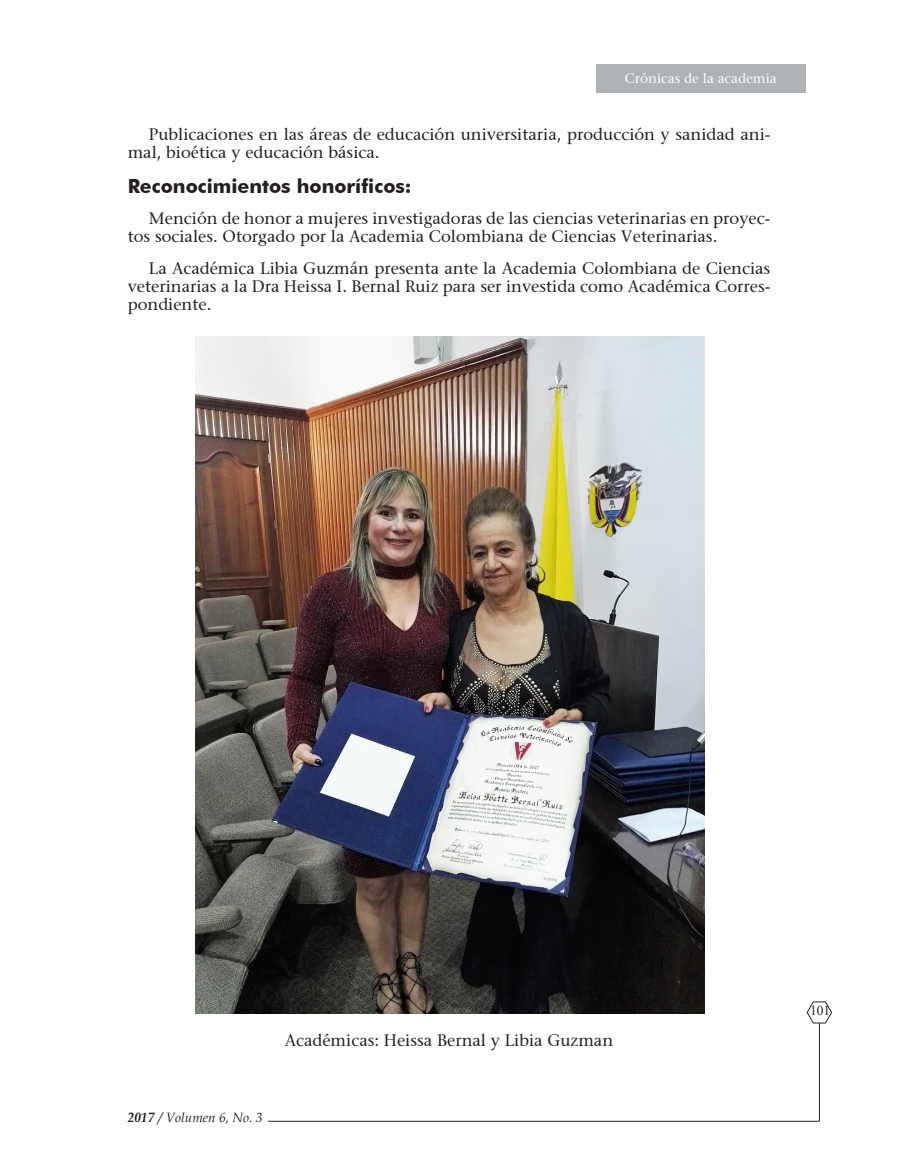
<style>
.page{position:relative;width:915px;height:1170px;background:#fff}
.page>*{position:absolute;margin:0;border:0;box-sizing:border-box;transform-origin:0 0}
.titulo1{font:700 19.5px "Futura BT";color:#231f20}
.interior{font:16.5px/18.5px "Mesouran Serif S Si";color:#231f20}
.titutabla{font:16.5px "Mesouran Serif S Si";color:#222}
.t1{font:13.5px "Mesouran Serif S Si";color:#fff}
.t2{font:italic 13.5px "Book Antiqua";color:#231f20}
.t3{font:13.5px "Times New Roman";color:#231f20}
.s1{font-weight:700}
</style>
<div class="page">
<svg style="left:805px;top:64px;width:1px;height:29px"></svg>
<hr style="left:268px;top:1120px;width:551px;height:1px;background:#231f20">
<hr style="left:818px;top:1023px;width:1px;height:97px;background:#231f20">
<svg style="left:806px;top:1001px;width:25px;height:22px"></svg>
<div style="left:596px;top:64px;width:209px;height:29px;background:#b0b3b5"></div>
<img style="left:196px;top:336px;width:508px;height:677px">
<p class="t1" style="left:624px;top:70px;width:153px">Crónicas de la academia</p>
<p class="t1" style="left:676px;top:71px;width:52px">Ensayos</p>
<p class="interior" style="left:128px;top:125px;width:644px;text-indent:21px">Publicaciones en las áreas de educación universitaria, producción y sanidad ani&shy;mal, bioética y educación básica.</p>
<p class="titulo1" style="left:128px;top:174px;width:285px">Reconocimientos honoríficos:</p>
<p class="interior" style="left:128px;top:209px;width:644px;text-indent:21px">Mención de honor a mujeres investigadoras de las ciencias veterinarias en proyec&shy;tos sociales. Otorgado por la Academia Colombiana de Ciencias Veterinarias.</p>
<p class="interior" style="left:128px;top:258px;width:644px;text-align:justify;text-indent:21px">La Académica Libia Guzmán presenta ante la Academia Colombiana de Ciencias veterinarias a la Dra Heissa I. Bernal Ruiz para ser investida como Académica Corres&shy;pondiente.</p>
<p class="titutabla" style="left:284px;top:1030px;width:330px">Académicas: Heissa Bernal y Libia Guzman</p>
<p class="t2" style="left:128px;top:1108px;width:136px"><span class="s1">2017</span> / Volumen 6, No. 3</p>
<p class="t3" style="left:809px;top:1001px;width:22px">101</p>
</div>
